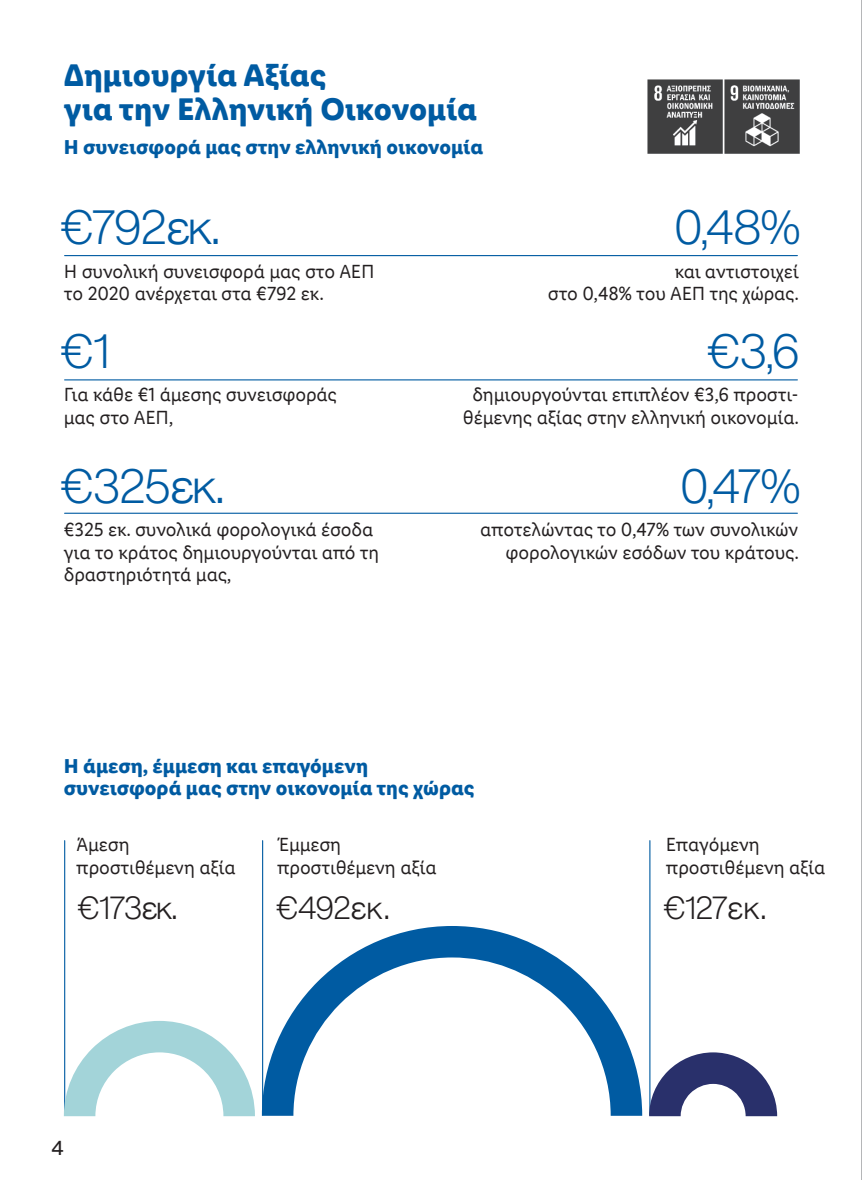
<style>
.page{position:relative;width:862px;height:1180px;background:#fff}
.page>*{position:absolute;margin:0;border:0;box-sizing:border-box;transform-origin:0 0}
.t1{font:300 47.25px "Helvetica Now Display";letter-spacing:-.03em;color:#005ba2}
.t2{font:700 31.5px "Lidl Font Pro";color:#005ba2}
.t3{font:300 31.5px "Helvetica Now Display";letter-spacing:-.025em;color:#231f20}
.t4{font:700 20.25px/22.5px "Lidl Font Pro";color:#005ba2}
.t5{font:20.25px "ABC Favorit Pro";color:#231f20}
.t6{font:19.12px/22.5px "Lidl Font Pro";letter-spacing:-.01em;color:#231f20}
.s1{font-family:"Helvetica Neue"}
</style>
<div class="page">
<hr style="left:65px;top:255px;width:731px;height:1px;background:#005ba2">
<hr style="left:65px;top:379px;width:731px;height:1px;background:#005ba2">
<hr style="left:65px;top:513px;width:731px;height:1px;background:#005ba2">
<hr style="left:64px;top:841px;width:1px;height:274px;background:#005ba2">
<hr style="left:649px;top:841px;width:1px;height:274px;background:#005ba2">
<hr style="left:262px;top:841px;width:1px;height:274px;background:#005ba2">
<svg style="left:262px;top:926px;width:379px;height:190px"></svg>
<svg style="left:64px;top:1021px;width:191px;height:95px"></svg>
<svg style="left:649px;top:1052px;width:127px;height:64px"></svg>
<hr style="left:860px;top:0;width:1px;height:1180px;background:#7e8083">
<img style="left:724px;top:80px;width:74px;height:74px">
<img style="left:647px;top:80px;width:74px;height:74px">
<p class="t2" style="left:64px;top:56px;width:264px">Δημιουργία Αξίας</p>
<p class="t2" style="left:64px;top:90px;width:414px">για την Ελληνική Οικονομία</p>
<p class="t4" style="left:64px;top:135px;width:420px">Η συνεισφορά μας στην ελληνική οικονομία</p>
<p class="t1" style="left:62px;top:195px;width:162px">€792<span class="s1">εκ.</span></p>
<p class="t6" style="left:64px;top:260px;width:312px">Η συνολική συνεισφορά μας στο ΑΕΠ το 2020 ανέρχεται στα €792 εκ.</p>
<p class="t1" style="left:62px;top:319px;width:49px">€1</p>
<p class="t1" style="left:673px;top:195px;width:127px">0,48%</p>
<p class="t6" style="left:674px;top:260px;width:126px">και αντιστοιχεί</p>
<p class="t6" style="left:547px;top:282px;width:252px">στο 0,48% του ΑΕΠ της χώρας.</p>
<p class="t1" style="left:707px;top:319px;width:93px">€3,6</p>
<p class="t6" style="left:64px;top:384px;width:274px">Για κάθε €1 άμεσης συνεισφοράς μας στο ΑΕΠ,</p>
<p class="t1" style="left:62px;top:454px;width:166px">€325<span class="s1">εκ.</span></p>
<p class="t6" style="left:64px;top:519px;width:316px">€325 εκ. συνολικά φορολογικά έσοδα για το κράτος δημιουργούνται από τη δραστηριότητά μας,</p>
<p class="t6" style="left:462px;top:384px;width:337px;text-align:center">δημιουργούνται επιπλέον €3,6 προστι&shy;θέμενης αξίας στην ελληνική οικονομία.</p>
<p class="t1" style="left:679px;top:454px;width:121px">0,47%</p>
<p class="t6" style="left:480px;top:519px;width:320px;text-align:right">αποτελώντας το 0,47% των συνολικών φορολογικών εσόδων του κράτους.</p>
<p class="t4" style="left:64px;top:754px;width:412px">Η άμεση, έμμεση και επαγόμενη συνεισφορά μας στην οικονομία της χώρας</p>
<p class="t6" style="left:76px;top:834px;width:55px">Άμεση</p>
<p class="t6" style="left:76px;top:856px;width:161px">προστιθέμενη αξία</p>
<p class="t6" style="left:277px;top:834px;width:66px">Έμμεση</p>
<p class="t6" style="left:277px;top:856px;width:161px">προστιθέμενη αξία</p>
<p class="t6" style="left:665px;top:834px;width:95px">Επαγόμενη</p>
<p class="t6" style="left:665px;top:856px;width:161px">προστιθέμενη αξία</p>
<p class="t3" style="left:78px;top:886px;width:102px">€173<span class="s1">εκ.</span></p>
<p class="t3" style="left:276px;top:886px;width:116px">€492<span class="s1">εκ.</span></p>
<p class="t3" style="left:663px;top:886px;width:105px">€127<span class="s1">εκ.</span></p>
<p class="t5" style="left:51px;top:1136px;width:14px">4</p>
</div>
